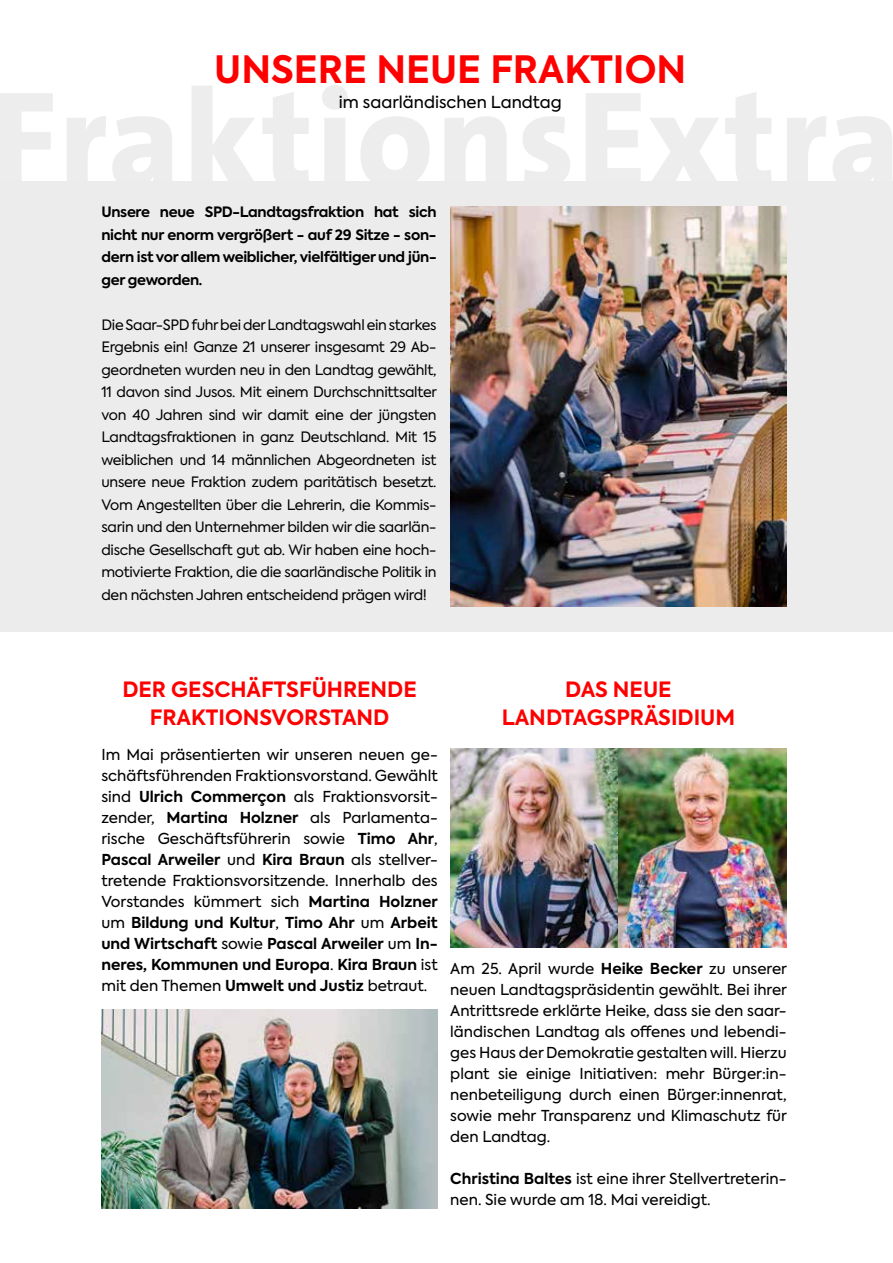
<style>
.page{position:relative;width:893px;height:1263px;background:#fff}
.page>*{position:absolute;margin:0;border:0;box-sizing:border-box;transform-origin:0 0}
.t1{font:700 37.5px "Axiforma";color:#f00}
.t2{font:700 21px/28.5px "Axiforma";color:#f00;text-align:center}
.t3{font:16.5px "Axiforma";color:#000}
.t4{font:15px/21px "Axiforma";color:#000;text-align:justify}
.t5{font:14.25px/22.5px "Axiforma";letter-spacing:-.02em;color:#000;text-align:justify}
.t6{font:700 14.25px/22.5px "Axiforma";letter-spacing:-.02em;color:#000;text-align:justify}
.s1{font-weight:700}
</style>
<div class="page">
<svg style="left:0;top:85px;width:893px;height:96px"></svg>
<div style="left:0;top:181px;width:893px;height:450px;background:#ececec"></div>
<img style="left:101px;top:1009px;width:337px;height:200px">
<img style="left:450px;top:748px;width:337px;height:199px">
<img style="left:450px;top:206px;width:337px;height:400px">
<h1 class="t1" style="left:214px;top:44px;width:473px">UNSERE NEUE FRAKTION</h1>
<p class="t3" style="left:339px;top:92px;width:225px">im saarländischen Landtag</p>
<p class="t6" style="left:101px;top:201px;width:337px">Unsere neue SPD-Landtagsfraktion hat sich nicht nur enorm vergrößert - auf 29 Sitze - son&shy;dern ist vor allem weiblicher, vielfältiger und jün&shy;ger geworden.</p>
<p class="t5" style="left:101px;top:314px;width:337px">Die Saar-SPD fuhr bei der Landtagswahl ein starkes Ergebnis ein! Ganze 21 unserer insgesamt 29 Ab&shy;geordneten wurden neu in den Landtag gewählt, 11 davon sind Jusos. Mit einem Durchschnittsalter von 40 Jahren sind wir damit eine der jüngsten Landtagsfraktionen in ganz Deutschland. Mit 15 weiblichen und 14 männlichen Abgeordneten ist unsere neue Fraktion zudem paritätisch besetzt.<br>Vom Angestellten über die Lehrerin, die Kommis&shy;sarin und den Unternehmer bilden wir die saarlän&shy;dische Gesellschaft gut ab. Wir haben eine hoch&shy;motivierte Fraktion, die die saarländische Politik in den nächsten Jahren entscheidend prägen wird!</p>
<h2 class="t2" style="left:122px;top:675px;width:296px">DER GESCHÄFTSFÜHRENDE<br>FRAKTIONSVORSTAND</h2>
<p class="t4" style="left:101px;top:744px;width:338px">Im Mai präsentierten wir unseren neuen ge&shy;schäftsführenden Fraktionsvorstand. Gewählt sind <span class="s1">Ulrich Commerçon</span> als Fraktionsvorsit&shy;zender, <span class="s1">Martina Holzner</span> als Parlamenta&shy;rische Geschäftsführerin sowie <span class="s1">Timo Ahr</span>, <span class="s1">Pascal Arweiler</span> und <span class="s1">Kira Braun</span> als stellver&shy;tretende Fraktionsvorsitzende. Innerhalb des Vorstandes kümmert sich <span class="s1">Martina Holzner </span>um <span class="s1">Bildung und Kultur</span>, <span class="s1">Timo Ahr</span> um <span class="s1">Arbeit und Wirtschaft</span> sowie <span class="s1">Pascal Arweiler</span> um <span class="s1">In&shy;neres, Kommunen und Europa</span>. <span class="s1">Kira Braun</span> ist mit den Themen <span class="s1">Umwelt und Justiz</span> betraut.</p>
<h2 class="t2" style="left:502px;top:675px;width:235px">DAS NEUE<br>LANDTAGSPRÄSIDIUM</h2>
<p class="t4" style="left:450px;top:958px;width:338px">Am 25. April wurde <span class="s1">Heike Becker</span> zu unserer neuen Landtagspräsidentin gewählt. Bei ihrer Antrittsrede erklärte Heike, dass sie den saar&shy;ländischen Landtag als offenes und lebendi&shy;ges Haus der Demokratie gestalten will. Hierzu plant sie einige Initiativen: mehr Bürger:in&shy;nenbeteiligung durch einen Bürger:innenrat, sowie mehr Transparenz und Klimaschutz für den Landtag.</p>
<p class="t4" style="left:450px;top:1168px;width:338px"><span class="s1">Christina Baltes</span> ist eine ihrer Stellvertreterin&shy;nen. Sie wurde am 18. Mai vereidigt.</p>
</div>
